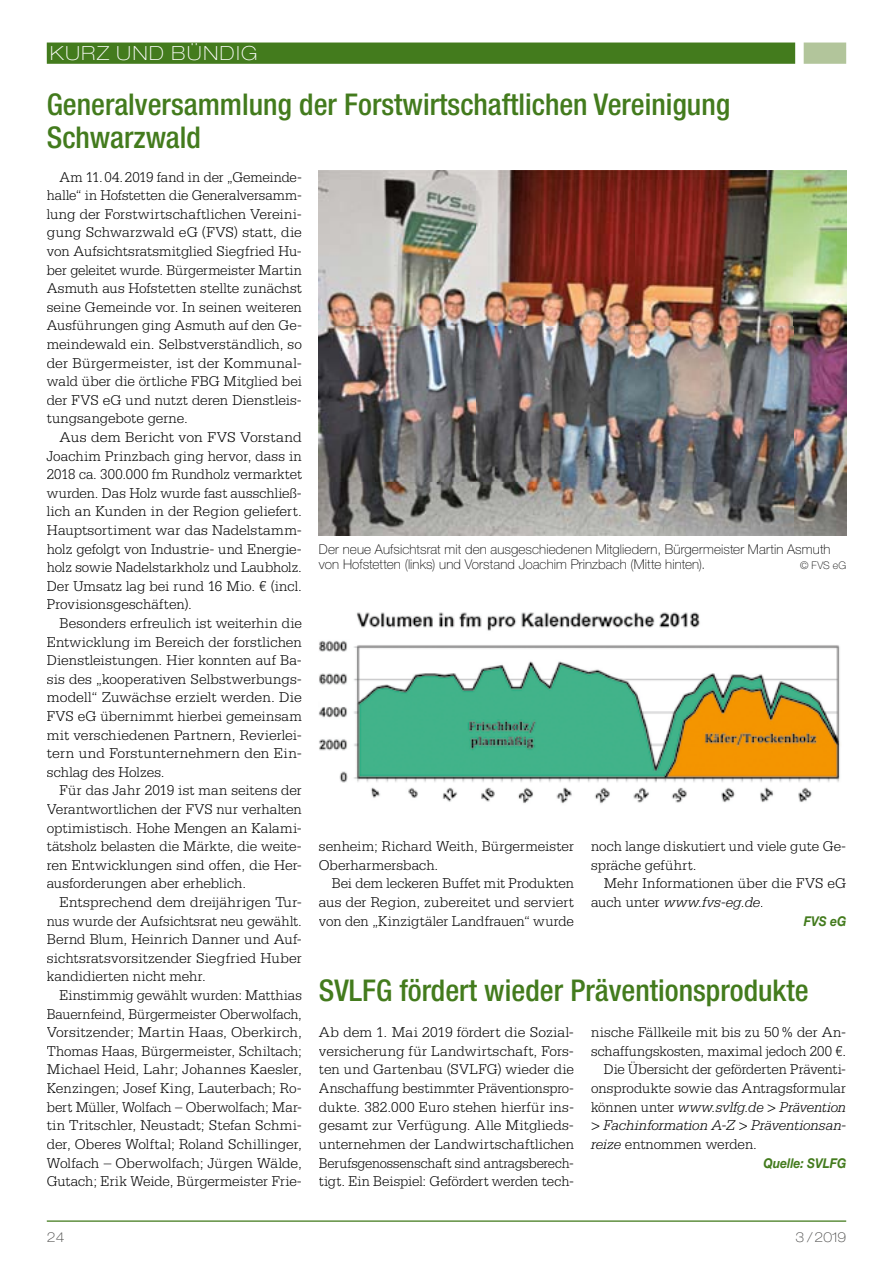
<style>
.page{position:relative;width:893px;height:1263px;background:#fff}
.page>*{position:absolute;margin:0;border:0;box-sizing:border-box;transform-origin:0 0}
.t1{font:500 condensed 30px/33px "Helvetica Neue LT";color:#437b1d}
.t2{font:100 expanded 19.5px "Helvetica Neue LT";letter-spacing:.09em;color:#fff}
.t3{font:300 15px/18.6px "Serifa Std";letter-spacing:-.005em;color:#000;text-align:justify}
.t4{font:300 15px/18.6px "Serifa Std";letter-spacing:-.005em;color:#000;text-align:justify;scale:1.04 1}
.t5{font:italic 300 15px/18.6px "Serifa";letter-spacing:-.005em;color:#000}
.t6{font:italic 300 15px "Serifa";letter-spacing:.015em;color:#000}
.t7{font:100 13.5px/15px "Helvetica Neue LT";letter-spacing:.01em;color:#000}
.t8{font:italic 700 13.5px "Helvetica Neue LT";color:#437b1d;scale:.9 1}
.t9{font:100 expanded 13.5px "Helvetica Neue LT";letter-spacing:.005em;color:#494948}
.t10{font:100 10.5px "Helvetica Neue LT";color:#000}
.s1{font-family:"Serifa Std";font-style:normal}
.s2{font-family:"Serifa";font-style:italic}
</style>
<div class="page">
<hr style="left:47px;top:1220px;width:799px;height:2px;background:#437b1d">
<div style="left:47px;top:43px;width:748px;height:21px;background:#437b1d"></div>
<div style="left:804px;top:43px;width:42px;height:21px;background:#b2c59b"></div>
<img style="left:319px;top:170px;width:527px;height:365px">
<img style="left:319px;top:612px;width:522px;height:192px">
<h2 class="t2" style="left:50px;top:42px;width:209px">KURZ UND BÜNDIG</h2>
<h1 class="t1" style="left:47px;top:87px;width:685px">Generalversammlung der Forstwirtschaftlichen Vereinigung<br>Schwarzwald</h1>
<p class="t3" style="left:47px;top:167px;width:257px;text-indent:13px">Am 11. 04. 2019 fand in der „Gemeinde&shy;halle“ in Hofstetten die Generalversamm&shy;lung der Forstwirtschaftlichen Vereini&shy;gung Schwarzwald eG (FVS) statt, die von Aufsichtsratsmitglied Siegfried Hu&shy;ber geleitet wurde. Bürgermeister Martin Asmuth aus Hofstetten stellte zunächst seine Gemeinde vor. In seinen weiteren Ausführungen ging Asmuth auf den Ge&shy;meindewald ein. Selbstverständlich, so der Bürgermeister, ist der Kommunal&shy;wald über die örtliche FBG Mitglied bei der FVS eG und nutzt deren Dienstleis&shy;tungsangebote gerne.</p>
<p class="t4" style="left:47px;top:428px;width:247px;text-indent:13px">Aus dem Bericht von FVS Vorstand Joachim Prinzbach ging hervor, dass in 2018 ca. 300.000 fm Rundholz vermarktet wurden. Das Holz wurde fast ausschließ&shy;lich an Kunden in der Region geliefert.<br>Hauptsortiment war das Nadelstamm&shy;holz gefolgt von Industrie- und Energie&shy;holz sowie Nadelstarkholz und Laubholz.<br>Der Umsatz lag bei rund 16 Mio. € (incl.<br>Provisionsgeschäften).</p>
<p class="t3" style="left:47px;top:614px;width:257px;text-indent:13px">Besonders erfreulich ist weiterhin die Entwicklung im Bereich der forstlichen Dienstleistungen. Hier konnten auf Ba&shy;sis des „kooperativen Selbstwerbungs&shy;modell“ Zuwächse erzielt werden. Die FVS eG übernimmt hierbei gemeinsam mit verschiedenen Partnern, Revierlei&shy;tern und Forstunternehmern den Ein&shy;schlag des Holzes.</p>
<p class="t3" style="left:47px;top:781px;width:257px;text-indent:13px">Für das Jahr 2019 ist man seitens der Verantwortlichen der FVS nur verhalten optimistisch. Hohe Mengen an Kalami&shy;tätsholz belasten die Märkte, die weite&shy;ren Entwicklungen sind offen, die Her&shy;ausforderungen aber erheblich.</p>
<p class="t3" style="left:47px;top:893px;width:257px;text-indent:13px">Entsprechend dem dreijährigen Tur&shy;nus wurde der Aufsichtsrat neu gewählt.<br>Bernd Blum, Heinrich Danner und Auf&shy;sichtsratsvorsitzender Siegfried Huber kandidierten nicht mehr.</p>
<p class="t3" style="left:47px;top:986px;width:257px;text-indent:13px">Einstimmig gewählt wurden: Matthias Bauernfeind, Bürgermeister Oberwolfach, Vorsitzender; Martin Haas, Oberkirch, Thomas Haas, Bürgermeister, Schiltach; Michael Heid, Lahr; Johannes Kaesler, Kenzingen; Josef King, Lauterbach; Ro&shy;bert Müller, Wolfach – Oberwolfach; Mar&shy;tin Tritschler, Neustadt; Stefan Schmi&shy;der, Oberes Wolftal; Roland Schillinger, Wolfach – Oberwolfach; Jürgen Wälde, Gutach; Erik Weide, Bürgermeister Frie-</p>
<p class="t7" style="left:319px;top:541px;width:513px">Der neue Aufsichtsrat mit den ausgeschiedenen Mitgliedern, Bürgermeister Martin Asmuth von Hofstetten (links) und Vorstand Joachim Prinzbach (Mitte hinten).</p>
<p class="t10" style="left:800px;top:559px;width:48px">© FVS eG</p>
<p class="t3" style="left:319px;top:837px;width:257px">senheim; Richard Weith, Bürgermeister<br>Oberharmersbach.</p>
<p class="t3" style="left:319px;top:874px;width:257px;text-indent:13px">Bei dem leckeren Buffet mit Produkten aus der Region, zubereitet und serviert von den „Kinzigtäler Landfrauen“ wurde</p>
<p class="t3" style="left:591px;top:837px;width:257px">noch lange diskutiert und viele gute Ge&shy;spräche geführt.</p>
<p class="t3" style="left:604px;top:874px;width:244px">Mehr Informationen über die FVS eG</p>
<p class="t6" style="left:591px;top:894px;width:174px"><span class="s1">auch unter</span> www.fvs-eg.de<span class="s1">.</span></p>
<p class="t8" style="left:804px;top:912px;width:49px">FVS eG</p>
<h1 class="t1" style="left:319px;top:973px;width:491px">SVLFG fördert wieder Präventionsprodukte</h1>
<p class="t3" style="left:319px;top:1023px;width:257px">Ab dem 1. Mai 2019 fördert die Sozial&shy;versicherung für Landwirtschaft, Fors&shy;ten und Gartenbau (SVLFG) wieder die Anschaffung bestimmter Präventionspro&shy;dukte. 382.000 Euro stehen hierfür ins&shy;gesamt zur Verfügung. Alle Mitglieds&shy;unternehmen der Landwirtschaftlichen Berufsgenossenschaft sind antragsberech&shy;tigt. Ein Beispiel: Gefördert werden tech-</p>
<p class="t3" style="left:591px;top:1023px;width:257px;text-align:right">nische Fällkeile mit bis zu 50 % der An&shy;schaffungskosten, maximal jedoch 200 €.<br>Die Übersicht der geförderten Präventi&shy;onsprodukte sowie das Antragsformular</p>
<p class="t5" style="left:591px;top:1097px;width:257px"><span class="s1">können unter</span> www.svlfg.de &gt; Prävention &gt; Fachinformation A-Z &gt; Präventionsan-</p>
<p class="t3" style="left:591px;top:1135px;width:167px"><span class="s2">reize</span> entnommen werden.</p>
<p class="t8" style="left:763px;top:1154px;width:94px">Quelle: SVLFG</p>
<p class="t9" style="left:47px;top:1229px;width:19px">24</p>
<p class="t9" style="left:796px;top:1229px;width:52px">3 / 2019</p>
</div>
